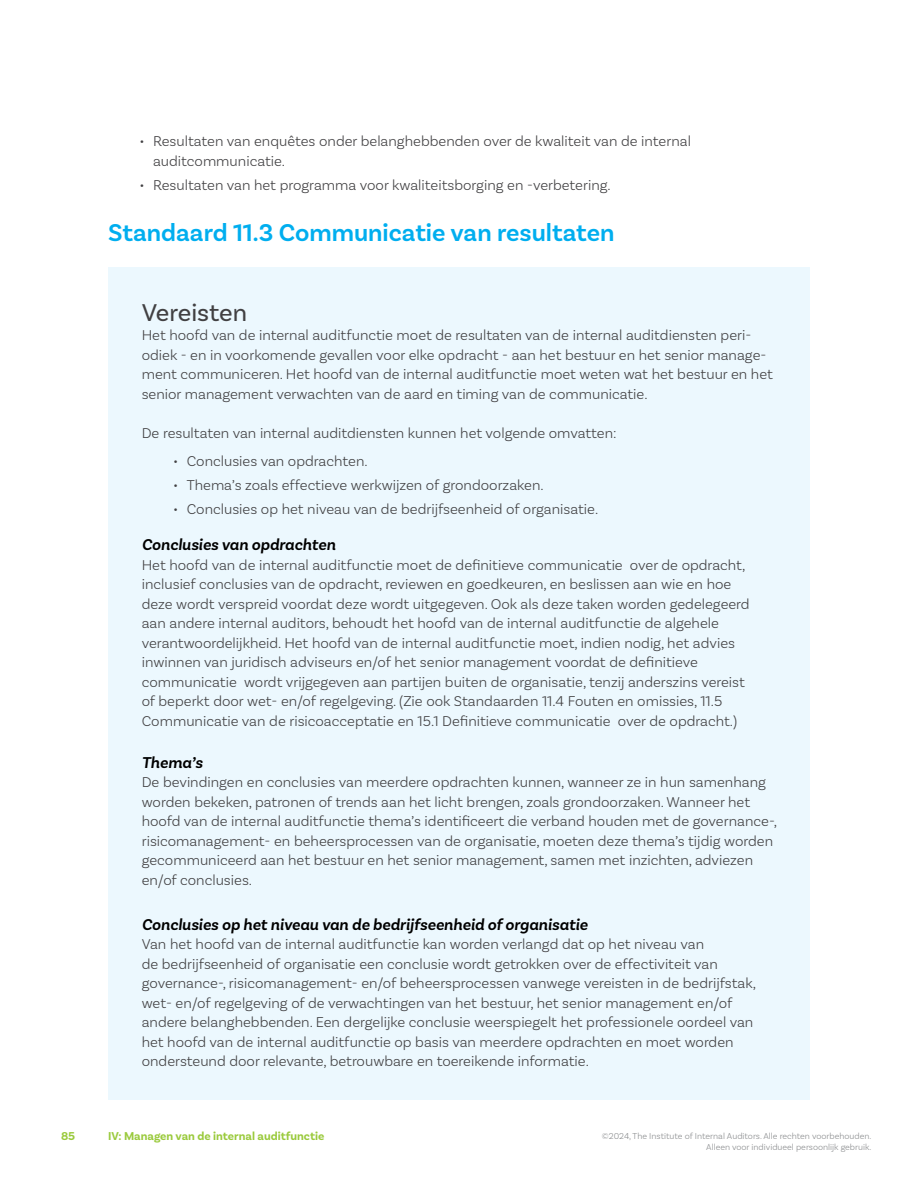
<style>
.page{position:relative;width:918px;height:1188px;background:#fff}
.page>*{position:absolute;margin:0;border:0;box-sizing:border-box;transform-origin:0 0}
.t1{font:600 25.5px "Basic Sans";color:#00aeef}
.t2{font:25.5px "Basic Sans";letter-spacing:-.005em;color:#414042}
.t3{font:italic 600 16.5px "Basic Sans";color:#000}
.t4{font:300 15px/19.5px "Basic Sans";color:#414042}
.t5{font:700 12px "Basic Sans";color:#9aca3c}
.t6{font:300 9px/10.8px "Basic Sans";color:#8a8c8e;text-align:right}
</style>
<div class="page">
<div style="left:108px;top:268px;width:702px;height:832px;background:#ecf8fe"></div>
<p class="t4" style="left:153px;top:131px;width:539px;text-indent:-14px">• Resultaten van enquêtes onder belanghebbenden over de kwaliteit van de internal auditcommunicatie.</p>
<p class="t4" style="left:140px;top:175px;width:473px">• Resultaten van het programma voor kwaliteitsborging en -verbetering.</p>
<h1 class="t1" style="left:108px;top:217px;width:508px">Standaard 11.3 Communicatie van resultaten</h1>
<h1 class="t2" style="left:142px;top:297px;width:107px">Vereisten</h1>
<p class="t4" style="left:142px;top:325px;width:633px">Het hoofd van de internal auditfunctie moet de resultaten van de internal auditdiensten peri&shy;odiek - en in voorkomende gevallen voor elke opdracht - aan het bestuur en het senior manage&shy;ment communiceren. Het hoofd van de internal auditfunctie moet weten wat het bestuur en het senior management verwachten van de aard en timing van de communicatie.</p>
<p class="t4" style="left:142px;top:423px;width:476px">De resultaten van internal auditdiensten kunnen het volgende omvatten:</p>
<p class="t4" style="left:173px;top:451px;width:196px">• Conclusies van opdrachten.</p>
<p class="t4" style="left:173px;top:475px;width:372px">• Thema’s zoals effectieve werkwijzen of grondoorzaken.</p>
<p class="t4" style="left:173px;top:499px;width:426px">• Conclusies op het niveau van de bedrijfseenheid of organisatie.</p>
<p class="t3" style="left:142px;top:535px;width:195px">Conclusies van opdrachten</p>
<p class="t4" style="left:142px;top:555px;width:609px">Het hoofd van de internal auditfunctie moet de definitieve communicatie over de opdracht, inclusief conclusies van de opdracht, reviewen en goedkeuren, en beslissen aan wie en hoe deze wordt verspreid voordat deze wordt uitgegeven. Ook als deze taken worden gedelegeerd aan andere internal auditors, behoudt het hoofd van de internal auditfunctie de algehele verantwoordelijkheid. Het hoofd van de internal auditfunctie moet, indien nodig, het advies inwinnen van juridisch adviseurs en/of het senior management voordat de definitieve communicatie wordt vrijgegeven aan partijen buiten de organisatie, tenzij anderszins vereist of beperkt door wet- en/of regelgeving. (Zie ook Standaarden 11.4 Fouten en omissies, 11.5<br>Communicatie van de risicoacceptatie en 15.1 Definitieve communicatie over de opdracht.)</p>
<p class="t3" style="left:142px;top:752px;width:63px">Thema’s</p>
<p class="t4" style="left:142px;top:772px;width:637px">De bevindingen en conclusies van meerdere opdrachten kunnen, wanneer ze in hun samenhang worden bekeken, patronen of trends aan het licht brengen, zoals grondoorzaken. Wanneer het hoofd van de internal auditfunctie thema’s identificeert die verband houden met de governance-, risicomanagement- en beheersprocessen van de organisatie, moeten deze thema’s tijdig worden gecommuniceerd aan het bestuur en het senior management, samen met inzichten, adviezen en/of conclusies.</p>
<p class="t3" style="left:142px;top:914px;width:448px">Conclusies op het niveau van de bedrijfseenheid of organisatie</p>
<p class="t4" style="left:142px;top:934px;width:616px">Van het hoofd van de internal auditfunctie kan worden verlangd dat op het niveau van<br>de bedrijfseenheid of organisatie een conclusie wordt getrokken over de effectiviteit van governance-, risicomanagement- en/of beheersprocessen vanwege vereisten in de bedrijfstak, wet- en/of regelgeving of de verwachtingen van het bestuur, het senior management en/of andere belanghebbenden. Een dergelijke conclusie weerspiegelt het professionele oordeel van het hoofd van de internal auditfunctie op basis van meerdere opdrachten en moet worden ondersteund door relevante, betrouwbare en toereikende informatie.</p>
<p class="t5" style="left:61px;top:1129px;width:16px">85</p>
<p class="t5" style="left:108px;top:1129px;width:218px">IV: Managen van de internal auditfunctie</p>
<p class="t6" style="left:602px;top:1131px;width:271px">©2024, The Institute of Internal Auditors. Alle rechten voorbehouden.<br>Alleen voor individueel persoonlijk gebruik.</p>
</div>
